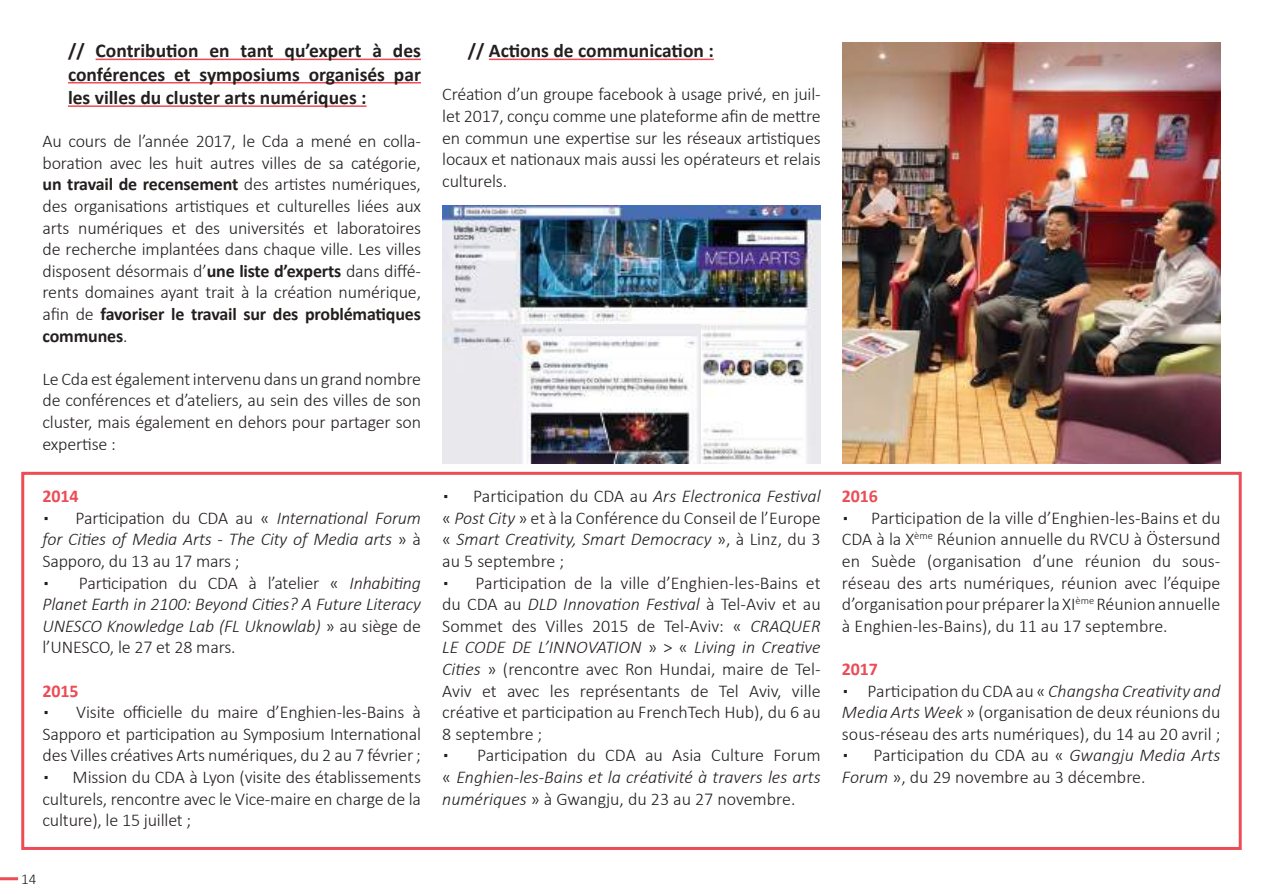
<style>
.page{position:relative;width:1263px;height:893px;background:#fff}
.page>*{position:absolute;margin:0;border:0;box-sizing:border-box;transform-origin:0 0}
.t1{font:700 19.5px/23.4px "Calibri";color:#241f1f;text-align:justify}
.t2{font:300 18px/21.6px "Calibri";letter-spacing:-.01em;color:#241f1f;text-align:justify}
.t3{font:italic 300 18px/21.6px "Calibri";letter-spacing:-.01em;color:#241f1f;text-align:justify}
.t4{font:700 18px "Calibri";letter-spacing:-.01em;color:#ec4c56}
.t5{font:300 15px "Calibri";color:#241f1f}
.s1{font-weight:700}
.s2{font-style:normal}
.s3{font-style:italic}
</style>
<div class="page">
<hr style="left:0;top:877px;width:18px;height:3px;background:#ec4c56">
<hr style="left:96px;top:59px;width:325px;height:1px;background:#ec4c56">
<hr style="left:68px;top:82px;width:353px;height:2px;background:#ec4c56">
<hr style="left:68px;top:105px;width:299px;height:2px;background:#ec4c56">
<hr style="left:489px;top:59px;width:225px;height:1px;background:#ec4c56">
<img style="left:442px;top:205px;width:379px;height:259px">
<img style="left:517px;top:324px;width:184px;height:140px">
<div style="left:21px;top:472px;width:1221px;height:378px;border:3px solid #ec4c56"></div>
<img style="left:842px;top:43px;width:378px;height:420px">
<p class="t1" style="left:68px;top:39px;width:354px">// Contribution en tant qu’expert à des conférences et symposiums organisés par les villes du cluster arts numériques :</p>
<p class="t2" style="left:43px;top:130px;width:380px">Au cours de l’année 2017, le Cda a mené en colla&shy;boration avec les huit autres villes de sa catégorie, <span class="s1">un travail de recensement</span> des artistes numériques, des organisations artistiques et culturelles liées aux arts numériques et des universités et laboratoires de recherche implantées dans chaque ville. Les villes disposent désormais d’<span class="s1">une liste d’experts</span> dans diffé&shy;rents domaines ayant trait à la création numérique, afin de <span class="s1">favoriser le travail sur des problématiques communes</span>.</p>
<p class="t2" style="left:43px;top:368px;width:380px">Le Cda est également intervenu dans un grand nombre de conférences et d’ateliers, au sein des villes de son cluster, mais également en dehors pour partager son expertise :</p>
<p class="t4" style="left:43px;top:483px;width:37px">2014</p>
<p class="t3" style="left:43px;top:507px;width:380px"><span class="s2">▪ Participation du CDA au «</span> International Forum for Cities of Media Arts - The City of Media arts <span class="s2">» à Sapporo, du 13 au 17 mars ;</span></p>
<p class="t3" style="left:43px;top:572px;width:380px"><span class="s2">▪ Participation du CDA à l’atelier «</span> Inhabiting Planet Earth in 2100: Beyond Cities? A Future Literacy UNESCO Knowledge Lab (FL Uknowlab) <span class="s2">» au siège de l’UNESCO, le 27 et 28 mars.</span></p>
<p class="t4" style="left:43px;top:678px;width:37px">2015</p>
<p class="t2" style="left:43px;top:701px;width:380px">▪ Visite officielle du maire d’Enghien-les-Bains à Sapporo et participation au Symposium International des Villes créatives Arts numériques, du 2 au 7 février ;</p>
<p class="t2" style="left:43px;top:766px;width:380px">▪ Mission du CDA à Lyon (visite des établissements culturels, rencontre avec le Vice-maire en charge de la culture), le 15 juillet ;</p>
<p class="t5" style="left:21px;top:870px;width:17px">14</p>
<p class="t1" style="left:468px;top:39px;width:248px">// Actions de communication :</p>
<p class="t2" style="left:442px;top:83px;width:380px">Création d’un groupe facebook à usage privé, en juil&shy;let 2017, conçu comme une plateforme afin de mettre en commun une expertise sur les réseaux artistiques locaux et nationaux mais aussi les opérateurs et relais culturels.</p>
<p class="t2" style="left:442px;top:485px;width:380px">▪ Participation du CDA au <span class="s3">Ars Electronica Festival </span>« <span class="s3">Post City</span> » et à la Conférence du Conseil de l’Europe « <span class="s3">Smart Creativity, Smart Democracy</span> », à Linz, du 3 au 5 septembre ;</p>
<p class="t2" style="left:442px;top:572px;width:380px">▪ Participation de la ville d’Enghien-les-Bains et du CDA au <span class="s3">DLD Innovation Festival</span> à Tel-Aviv et au Sommet des Villes 2015 de Tel-Aviv: « <span class="s3">CRAQUER LE CODE DE L’INNOVATION</span> » &gt; « <span class="s3">Living in Creative Cities</span> » (rencontre avec Ron Hundai, maire de Tel-Aviv et avec les représentants de Tel Aviv, ville créative et participation au FrenchTech Hub), du 6 au 8 septembre ;</p>
<p class="t2" style="left:442px;top:744px;width:380px">▪ Participation du CDA au Asia Culture Forum « <span class="s3">Enghien-les-Bains et la créativité à travers les arts numériques</span> » à Gwangju, du 23 au 27 novembre.</p>
<p class="t4" style="left:842px;top:483px;width:37px">2016</p>
<p class="t2" style="left:842px;top:507px;width:380px">▪ Participation de la ville d’Enghien-les-Bains et du CDA à la X<sup>ème</sup> Réunion annuelle du RVCU à Östersund en Suède (organisation d’une réunion du sous&shy;réseau des arts numériques, réunion avec l’équipe d’organisation pour préparer la XI<sup>ème</sup> Réunion annuelle à Enghien-les-Bains), du 11 au 17 septembre.</p>
<p class="t4" style="left:842px;top:656px;width:37px">2017</p>
<p class="t2" style="left:842px;top:680px;width:380px">▪ Participation du CDA au « <span class="s3">Changsha Creativity and Media Arts Week</span> » (organisation de deux réunions du sous-réseau des arts numériques), du 14 au 20 avril ;</p>
<p class="t2" style="left:842px;top:744px;width:380px">▪ Participation du CDA au « <span class="s3">Gwangju Media Arts<br>Forum</span> », du 29 novembre au 3 décembre.</p>
</div>
